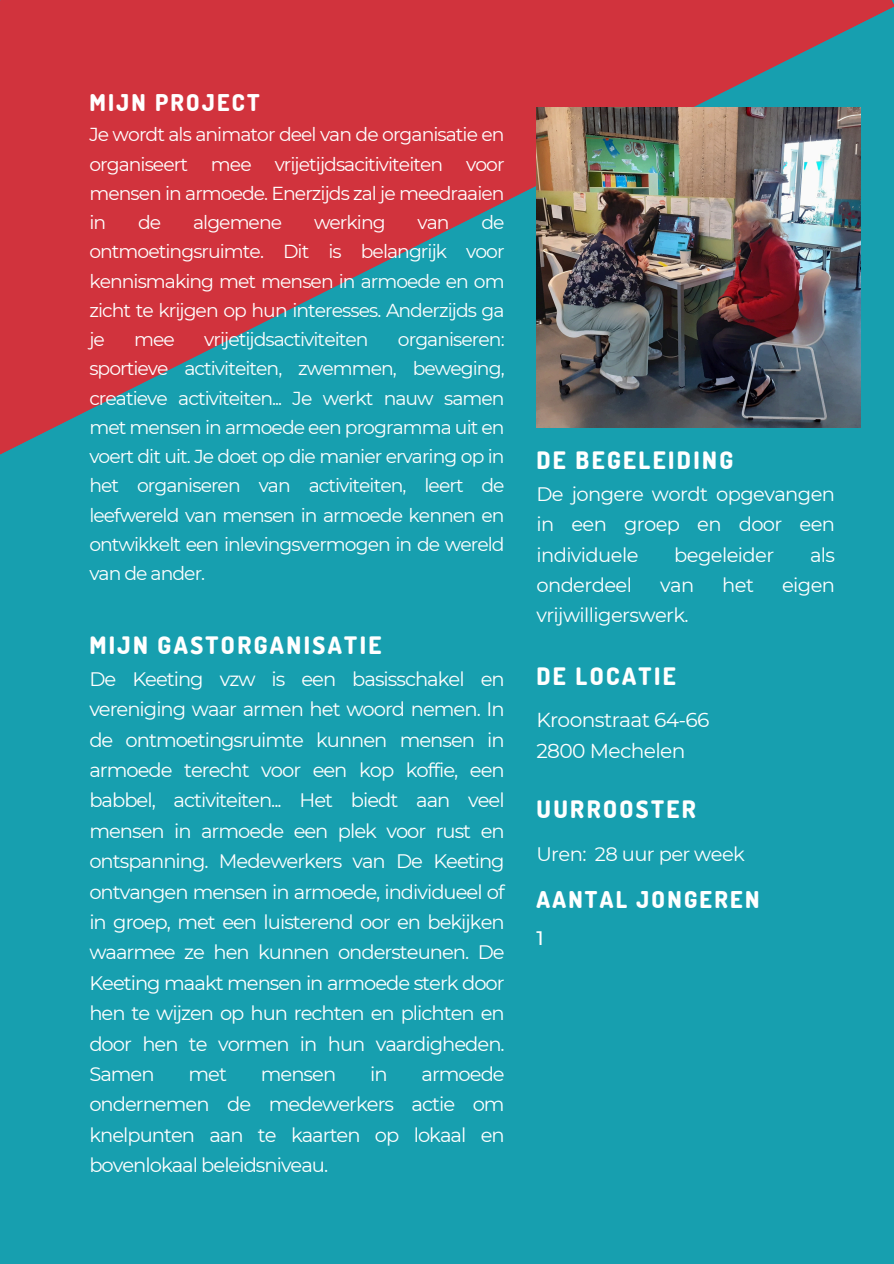
<style>
.page{position:relative;width:894px;height:1264px;background:#fff}
.page>*{position:absolute;margin:0;border:0;box-sizing:border-box;transform-origin:0 0}
.t1{font:800 24px "Dosis";letter-spacing:.1em;color:#fff}
.t2{font:800 23.1px "Dosis";letter-spacing:.1em;color:#fff}
.t3{font:20.25px "Montserrat";letter-spacing:-.03em;color:#fff}
.t4{font:19.5px/30.3px "Montserrat";letter-spacing:-.03em;color:#fff;text-align:justify}
.t5{font:500 19.5px "Montserrat";color:#fff}
.t6{font:18.75px/29.2px "Montserrat";letter-spacing:-.05em;color:#fff;text-align:justify}
</style>
<div class="page">
<div style="left:0;top:0;width:893px;height:1263px;background:#179faf"></div>
<svg style="left:0;top:0;width:893px;height:454px;fill:#d1333d"></svg>
<img style="left:536px;top:107px;width:324px;height:321px">
<p class="t2" style="left:89px;top:87px;width:172px">MIJN PROJECT</p>
<p class="t6" style="left:89px;top:120px;width:416px">Je wordt als animator deel van de organisatie en organiseert mee vrijetijdsacitiviteiten voor mensen in armoede. Enerzijds zal je meedraaien in</p>
<p class="t6" style="left:89px;top:208px;width:416px;text-indent:392px">de ontmoetingsruimte. Dit is belangrijk voor kennismaking met mensen in armoede en om zicht te krijgen op hun interesses. Anderzijds ga je</p>
<p class="t6" style="left:138px;top:208px;width:25px">de</p>
<p class="t6" style="left:193px;top:208px;width:90px">algemene</p>
<p class="t6" style="left:314px;top:208px;width:73px">werking</p>
<p class="t6" style="left:417px;top:208px;width:34px">van</p>
<p class="t6" style="left:134px;top:325px;width:42px">mee</p>
<p class="t6" style="left:204px;top:325px;width:166px">vrijetijdsactiviteiten</p>
<p class="t6" style="left:89px;top:325px;width:416px;text-indent:308px">organiseren: sportieve activiteiten, zwemmen, beweging, creatieve activiteiten... Je werkt nauw samen met mensen in armoede een programma uit en voert dit uit. Je doet op die manier ervaring op in het organiseren van activiteiten, leert de leefwereld van mensen in armoede kennen en ontwikkelt een inlevingsvermogen in de wereld van de ander.</p>
<p class="t1" style="left:89px;top:629px;width:293px">MIJN GASTORGANISATIE</p>
<p class="t4" style="left:89px;top:663px;width:416px">De Keeting vzw is een basisschakel en vereniging waar armen het woord nemen. In de ontmoetingsruimte kunnen mensen in armoede terecht voor een kop koffie, een babbel, activiteiten... Het biedt aan veel mensen in armoede een plek voor rust en ontspanning. Medewerkers van De Keeting ontvangen mensen in armoede, individueel of in groep, met een luisterend oor en bekijken waarmee ze hen kunnen ondersteunen. De Keeting maakt mensen in armoede sterk door hen te wijzen op hun rechten en plichten en door hen te vormen in hun vaardigheden.<br>Samen</p>
<p class="t4" style="left:89px;top:1058px;width:416px;text-indent:332px">armoede ondernemen de medewerkers actie om knelpunten aan te kaarten op lokaal en bovenlokaal beleidsniveau.</p>
<p class="t4" style="left:188px;top:1058px;width:40px">met</p>
<p class="t4" style="left:261px;top:1058px;width:77px">mensen</p>
<p class="t4" style="left:370px;top:1058px;width:19px">in</p>
<p class="t1" style="left:536px;top:444px;width:198px">DE BEGELEIDING</p>
<p class="t4" style="left:536px;top:479px;width:300px">De jongere wordt opgevangen in een groep en door een individuele</p>
<p class="t4" style="left:674px;top:539px;width:101px">begeleider</p>
<p class="t4" style="left:809px;top:539px;width:27px">als</p>
<p class="t4" style="left:536px;top:570px;width:97px">onderdeel</p>
<p class="t4" style="left:660px;top:570px;width:36px">van</p>
<p class="t4" style="left:722px;top:570px;width:33px">het</p>
<p class="t4" style="left:781px;top:570px;width:55px">eigen</p>
<p class="t4" style="left:536px;top:600px;width:154px">vrijwilligerswerk.</p>
<p class="t1" style="left:536px;top:660px;width:141px">DE LOCATIE</p>
<h1 class="t3" style="left:536px;top:707px;width:175px">Kroonstraat 64-66</h1>
<h2 class="t3" style="left:536px;top:738px;width:151px">2800 Mechelen</h2>
<p class="t1" style="left:536px;top:793px;width:161px">UURROOSTER</p>
<p class="t4" style="left:536px;top:838px;width:210px">Uren: 28 uur per week</p>
<h1 class="t2" style="left:536px;top:884px;width:224px">AANTAL JONGEREN</h1>
<p class="t5" style="left:536px;top:926px;width:9px">1</p>
</div>
